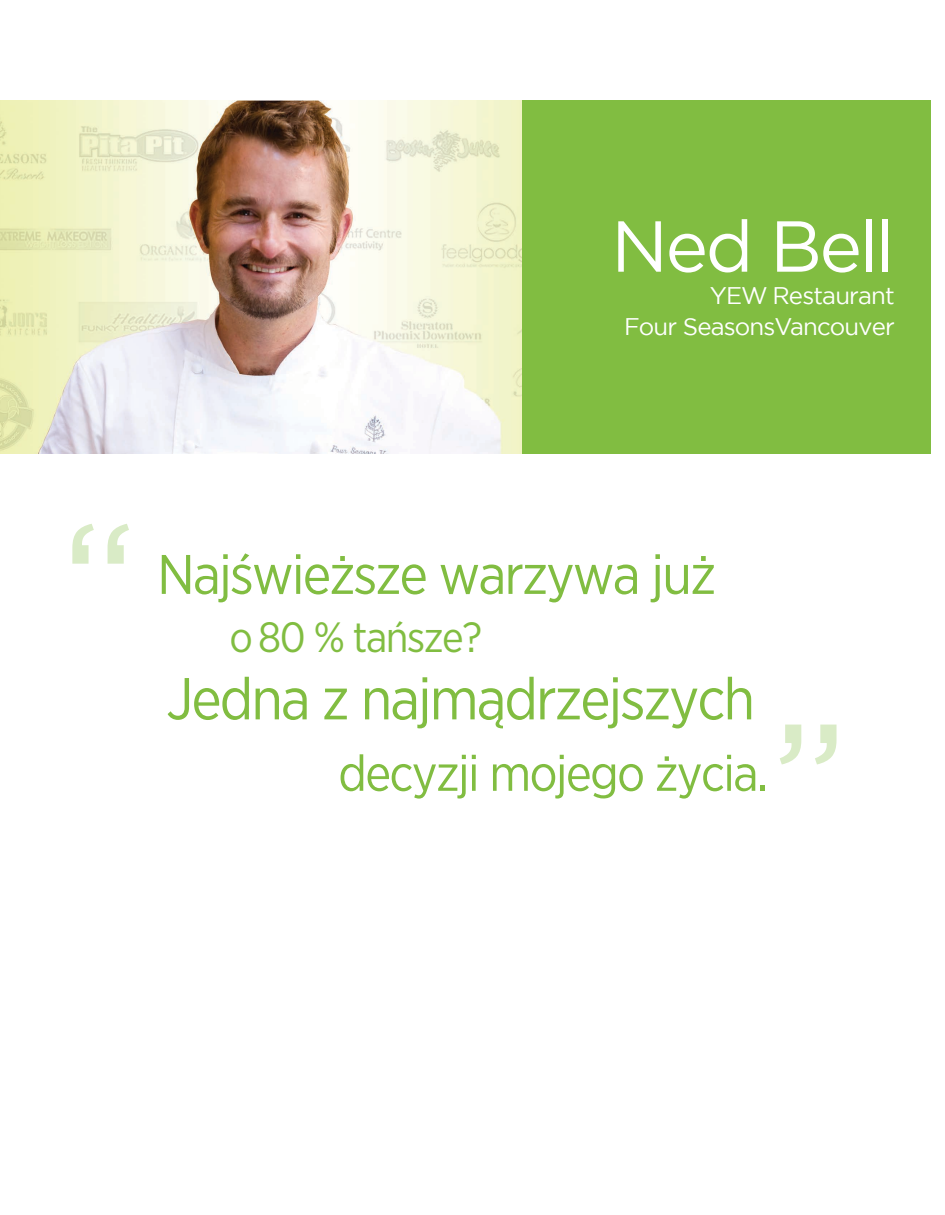
<style>
.page{position:relative;width:945px;height:1215px;background:#fff}
.page>*{position:absolute;margin:0;border:0;box-sizing:border-box;transform-origin:0 0}
.t1{font:175.95px "Gotham";color:#81bd41}
.t2{font:72px "Gotham";letter-spacing:-.035em;color:#fff}
.t3{font:59.1px "Gotham Narrow";letter-spacing:-.035em;color:#81bd41}
.t4{font:55.65px "Gotham Narrow";letter-spacing:-.035em;color:#81bd41}
.t5{font:50.55px "Gotham Narrow";letter-spacing:-.035em;color:#81bd41}
.t6{font:42.3px "Gotham Narrow";letter-spacing:-.035em;color:#81bd41}
.t7{font:24px/31.8px "Gotham";letter-spacing:-.035em;color:#fff;text-align:right}
</style>
<div class="page">
<div style="left:0;top:100px;width:931px;height:354px;background:#81bd41"></div>
<img style="left:0;top:100px;width:521px;height:354px">
<p class="t2" style="left:611px;top:200px;width:285px">Ned Bell</p>
<p class="t7" style="left:624px;top:279px;width:272px">YEW Restaurant<br>Four SeasonsVancouver</p>
<h1 class="t1" style="left:60px;top:473px;width:80px">“</h1>
<p class="t4" style="left:157px;top:540px;width:561px">Najświeższe warzywa już</p>
<p class="t6" style="left:230px;top:611px;width:254px">o80 % tańsze?</p>
<p class="t3" style="left:166px;top:662px;width:590px">Jedna z najmądrzejszych</p>
<p class="t5" style="left:338px;top:742px;width:431px">decyzji mojego życia.</p>
<h1 class="t1" style="left:771px;top:673px;width:80px">”</h1>
</div>
